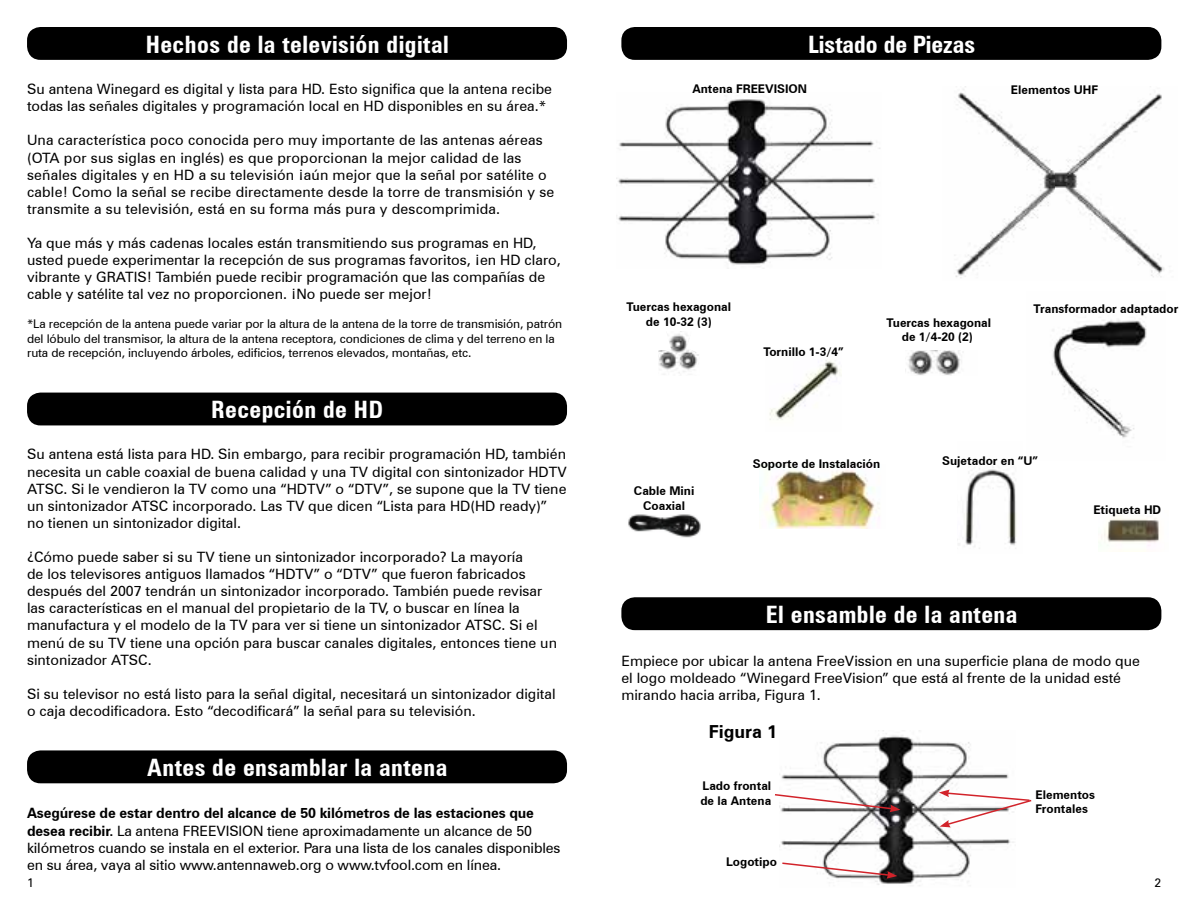
<style>
.page{position:relative;width:1188px;height:918px;background:#fff}
.page>*{position:absolute;margin:0;border:0;box-sizing:border-box;transform-origin:0 0}
.t1{font:700 condensed 24px "Zurich BT";letter-spacing:.02em;color:#fff}
.t2{font:700 condensed 24px "Zurich BT";color:#fff}
.t3{font:700 18px "Zurich BT";color:#000}
.t4{font:14.25px/17.1px "Zurich BT";color:#000}
.t5{font:12px/14.4px "Zurich BT";letter-spacing:-.01em;color:#000}
.t6{font:700 12px/14.4px "Zurich BT";color:#000;text-align:center}
.s1{font-weight:700}
</style>
<div class="page">
<div style="left:27px;top:27px;width:540px;height:33px;background:#000;border-radius:14px"></div>
<div style="left:27px;top:393px;width:540px;height:32px;background:#000;border-radius:14px"></div>
<div style="left:27px;top:750px;width:540px;height:33px;background:#000;border-radius:14px"></div>
<div style="left:621px;top:27px;width:540px;height:33px;background:#000;border-radius:14px"></div>
<div style="left:621px;top:597px;width:540px;height:33px;background:#000;border-radius:14px"></div>
<img style="left:1052px;top:319px;width:95px;height:119px">
<img style="left:779px;top:733px;width:235px;height:153px">
<svg style="left:781px;top:862px;width:116px;height:17px"></svg>
<svg style="left:775px;top:793px;width:125px;height:19px"></svg>
<svg style="left:939px;top:790px;width:93px;height:37px"></svg>
<img style="left:958px;top:467px;width:59px;height:82px">
<img style="left:1101px;top:510px;width:58px;height:36px">
<img style="left:760px;top:465px;width:120px;height:64px">
<img style="left:769px;top:360px;width:73px;height:60px">
<img style="left:954px;top:86px;width:102px;height:192px">
<img style="left:1056px;top:93px;width:109px;height:184px">
<img style="left:658px;top:331px;width:41px;height:44px">
<img style="left:616px;top:95px;width:264px;height:172px">
<img style="left:905px;top:351px;width:57px;height:25px">
<img style="left:628px;top:514px;width:73px;height:24px">
<h1 class="t1" style="left:146px;top:29px;width:305px">Hechos de la televisión digital</h1>
<p class="t4" style="left:27px;top:80px;width:527px">Su antena Winegard es digital y lista para HD. Esto significa que la antena recibe todas las señales digitales y programación local en HD disponibles en su área.*</p>
<p class="t4" style="left:27px;top:132px;width:529px">Una característica poco conocida pero muy importante de las antenas aéreas (OTA por sus siglas en inglés) es que proporcionan la mejor calidad de las señales digitales y en HD a su televisión ¡aún mejor que la señal por satélite o cable! Como la señal se recibe directamente desde la torre de transmisión y se transmite a su televisión, está en su forma más pura y descomprimida.</p>
<p class="t4" style="left:27px;top:234px;width:535px">Ya que más y más cadenas locales están transmitiendo sus programas en HD, usted puede experimentar la recepción de sus programas favoritos, ¡en HD claro, vibrante y GRATIS! También puede recibir programación que las compañías de cable y satélite tal vez no proporcionen. ¡No puede ser mejor!</p>
<p class="t5" style="left:27px;top:317px;width:537px">*La recepción de la antena puede variar por la altura de la antena de la torre de transmisión, patrón del lóbulo del transmisor, la altura de la antena receptora, condiciones de clima y del terreno en la ruta de recepción, incluyendo árboles, edificios, terrenos elevados, montañas, etc.</p>
<h1 class="t1" style="left:211px;top:395px;width:174px">Recepción de HD</h1>
<p class="t4" style="left:27px;top:446px;width:541px">Su antena está lista para HD. Sin embargo, para recibir programación HD, también necesita un cable coaxial de buena calidad y una TV digital con sintonizador HDTV ATSC. Si le vendieron la TV como una “HDTV” o “DTV”, se supone que la TV tiene un sintonizador ATSC incorporado. Las TV que dicen “Lista para HD(HD ready)” no tienen un sintonizador digital.</p>
<p class="t4" style="left:27px;top:548px;width:532px">¿Cómo puede saber si su TV tiene un sintonizador incorporado? La mayoría<br>de los televisores antiguos llamados “HDTV” o “DTV” que fueron fabricados después del 2007 tendrán un sintonizador incorporado. También puede revisar las características en el manual del propietario de la TV, o buscar en línea la manufactura y el modelo de la TV para ver si tiene un sintonizador ATSC. Si el menú de su TV tiene una opción para buscar canales digitales, entonces tiene un sintonizador ATSC.</p>
<p class="t4" style="left:27px;top:685px;width:530px">Si su televisor no está listo para la señal digital, necesitará un sintonizador digital o caja decodificadora. Esto “decodificará” la señal para su televisión.</p>
<h1 class="t1" style="left:147px;top:753px;width:302px">Antes de ensamblar la antena</h1>
<p class="t4" style="left:27px;top:805px;width:535px"><span class="s1">Asegúrese de estar dentro del alcance de 50 kilómetros de las estaciones que desea recibir.</span> La antena FREEVISION tiene aproximadamente un alcance de 50 kilómetros cuando se instala en el exterior. Para una lista de los canales disponibles en su área, vaya al sitio www.antennaweb.org o www.tvfool.com en línea.</p>
<h1 class="t2" style="left:808px;top:29px;width:169px">Listado de Piezas</h1>
<p class="t6" style="left:692px;top:81px;width:106px">Antena FREEVISION</p>
<p class="t6" style="left:1011px;top:82px;width:89px">Elementos UHF</p>
<p class="t6" style="left:627px;top:300px;width:106px">Tuercas hexagonal de 10-32 (3)</p>
<p class="t6" style="left:764px;top:344px;width:82px">Tornillo 1-3/4”</p>
<p class="t6" style="left:887px;top:315px;width:106px">Tuercas hexagonal de 1/4-20 (2)</p>
<p class="t6" style="left:1033px;top:301px;width:147px">Transformador adaptador</p>
<p class="t6" style="left:634px;top:484px;width:62px">Cable Mini<br>Coaxial</p>
<p class="t6" style="left:753px;top:456px;width:129px">Soporte de Instalación</p>
<p class="t6" style="left:942px;top:453px;width:97px">Sujetador en “U”</p>
<h1 class="t1" style="left:766px;top:600px;width:253px">El ensamble de la antena</h1>
<p class="t6" style="left:1093px;top:503px;width:69px">Etiqueta HD</p>
<p class="t4" style="left:621px;top:652px;width:520px">Empiece por ubicar la antena FreeVission en una superficie plana de modo que el logo moldeado “Winegard FreeVision” que está al frente de la unidad esté mirando hacia arriba, Figura 1.</p>
<p class="t3" style="left:709px;top:721px;width:70px">Figura 1</p>
<p class="t6" style="left:700px;top:779px;width:72px;text-align:left">Lado frontal de la Antena</p>
<p class="t6" style="left:726px;top:854px;width:52px">Logotipo</p>
<p class="t6" style="left:1036px;top:787px;width:61px;text-align:left">Elementos<br>Frontales</p>
<p class="t5" style="left:27px;top:875px;width:8px">1</p>
<p class="t5" style="left:1154px;top:875px;width:8px">2</p>
</div>
